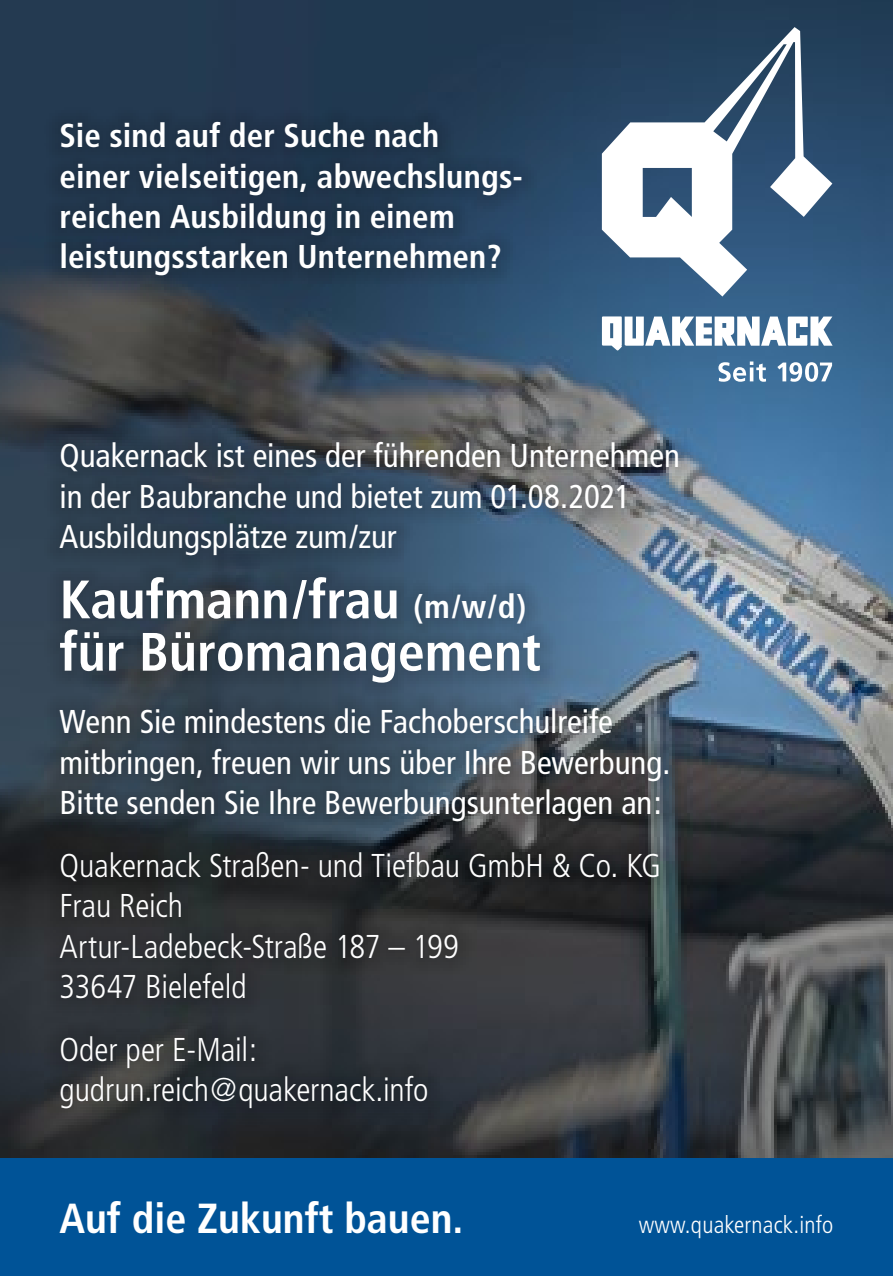
<style>
.page{position:relative;width:893px;height:1276px;background:#fff}
.page>*{position:absolute;margin:0;border:0;box-sizing:border-box;transform-origin:0 0}
.t1{font:700 condensed 54px/52.5px "Frutiger";color:#fff}
.t2{font:700 condensed 42px "Frutiger";color:#fff}
.t3{font:condensed 33px/40.5px "Frutiger";color:#fff}
.t4{font:300 condensed 33px/40.5px "Frutiger";letter-spacing:-.005em;color:#fff}
.t5{font:700 condensed 33px/40.5px "Frutiger";letter-spacing:.005em;color:#fff}
.t6{font:300 condensed 24px "Frutiger";letter-spacing:.01em;color:#fff}
.s1{font-size:33px}
</style>
<div class="page">
<div style="left:0;top:1157px;width:893px;height:119px;background:#005397"></div>
<img style="left:0;top:0;width:893px;height:1157px">
<svg style="left:602px;top:27px;width:230px;height:269px"></svg>
<svg style="left:602px;top:316px;width:231px;height:35px"></svg>
<svg style="left:718px;top:361px;width:48px;height:21px"></svg>
<svg style="left:777px;top:362px;width:55px;height:20px"></svg>
<div style="left:43px;top:426px;width:652px;height:700px;background:#000;opacity:.25"></div>
<div style="left:45px;top:106px;width:492px;height:186px;background:#000;opacity:.25"></div>
<p class="t5" style="left:60px;top:116px;width:465px">Sie sind auf der Suche nach<br>einer vielseitigen, abwechslungs&shy;reichen Ausbildung in einem leistungsstarken Unternehmen?</p>
<p class="t3" style="left:60px;top:436px;width:622px">Quakernack ist eines der führenden Unternehmen in der Baubranche und bietet zum 01.08.2021<br>Ausbildungsplätze zum/zur</p>
<h1 class="t1" style="left:60px;top:573px;width:483px">Kaufmann/frau <span class="s1">(m/w/d) </span>für Büromanagement</h1>
<p class="t3" style="left:60px;top:702px;width:612px">Wenn Sie mindestens die Fachoberschulreife mitbringen, freuen wir uns über Ihre Bewerbung.<br>Bitte senden Sie Ihre Bewerbungsunterlagen an:</p>
<p class="t4" style="left:60px;top:846px;width:603px">Quakernack Straßen- und Tiefbau GmbH &amp; Co. KG<br>Frau Reich<br>Artur-Ladebeck-Straße 187 – 199<br>33647 Bielefeld</p>
<p class="t4" style="left:60px;top:1030px;width:370px">Oder per E-Mail: gudrun.reich@quakernack.info</p>
<p class="t2" style="left:60px;top:1194px;width:405px">Auf die Zukunft bauen.</p>
<p class="t6" style="left:639px;top:1211px;width:196px">www.quakernack.info</p>
</div>
